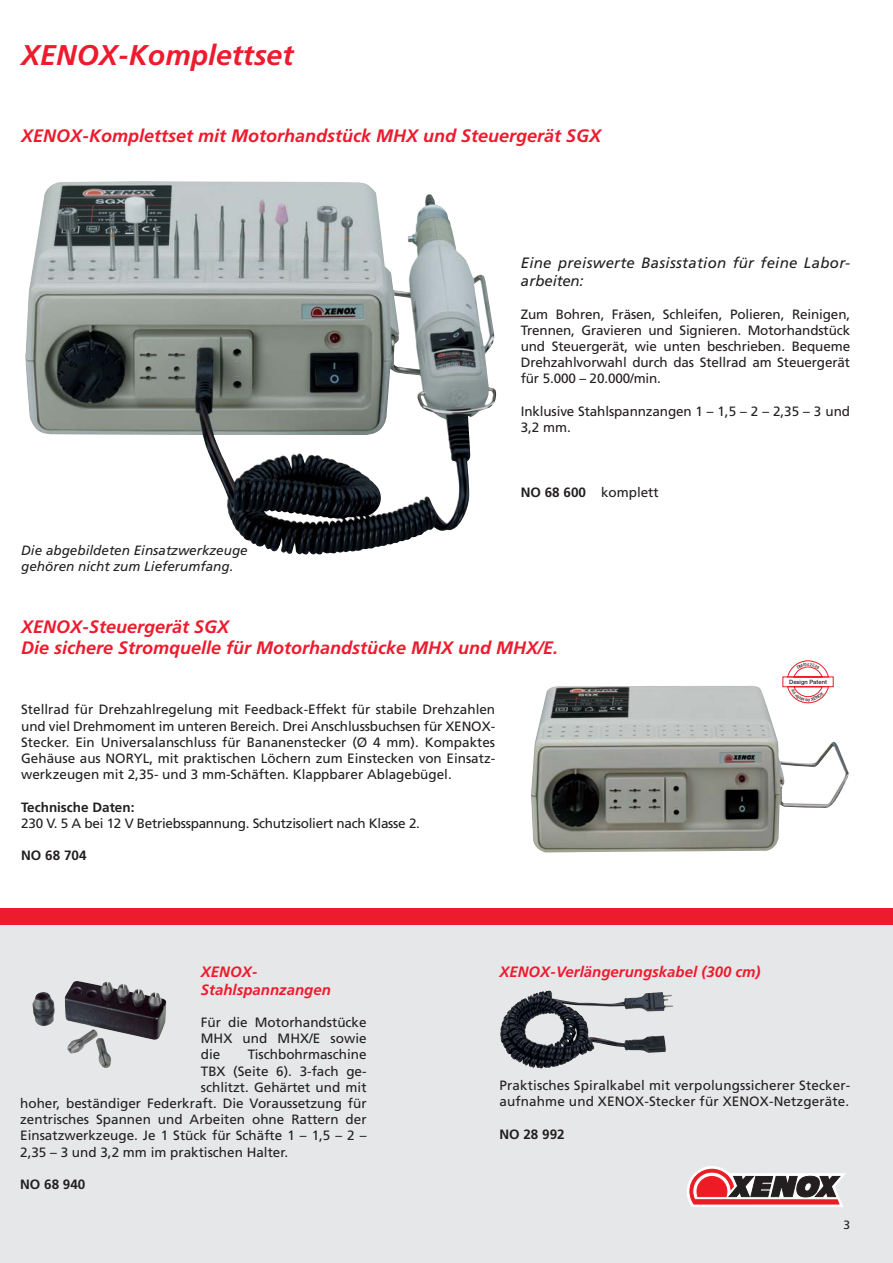
<style>
.page{position:relative;width:893px;height:1263px;background:#fff}
.page>*{position:absolute;margin:0;border:0;box-sizing:border-box;transform-origin:0 0}
.t1{font:italic 700 28.5px "Frutiger";color:#ed1b2e}
.t2{font:italic 700 18px/21.6px "Frutiger";color:#ed1b2e}
.t3{font:italic 700 15px/18px "Frutiger";color:#ed1b2e}
.t4{font:italic 15px/18px "Frutiger";letter-spacing:.02em;color:#231f20}
.t5{font:13.5px/16.2px "Frutiger";color:#231f20;text-align:justify}
.t6{font:italic 13.5px/16.2px "Frutiger";color:#231f20}
.t7{font:13.5px "Frutiger";letter-spacing:-.02em;color:#231f20}
.t8{font:700 13.5px "Frutiger";color:#231f20}
.t9{font:12px "Frutiger";color:#231f20}
.t10{font:500 5.85px "Helvetica Neue LT Std";color:#231f20}
.s1{font-weight:700}
</style>
<div class="page">
<div style="left:0;top:918px;width:893px;height:345px;background:#e6e7e8"></div>
<img style="left:25px;top:182px;width:472px;height:373px">
<img style="left:531px;top:686px;width:317px;height:166px">
<img style="left:32px;top:981px;width:135px;height:87px">
<svg style="left:687px;top:1166px;width:159px;height:41px"></svg>
<div style="left:0;top:908px;width:893px;height:17px;background:#ed1b2e"></div>
<img style="left:500px;top:991px;width:166px;height:78px">
<svg style="left:782px;top:660px;width:52px;height:43px"></svg>
<h1 class="t1" style="left:21px;top:44px;width:274px">XENOX-Komplettset</h1>
<h2 class="t2" style="left:21px;top:126px;width:581px">XENOX-Komplettset mit Motorhandstück MHX und Steuergerät SGX</h2>
<p class="t4" style="left:521px;top:255px;width:331px">Eine preiswerte Basisstation für feine Labor&shy;arbeiten:</p>
<p class="t5" style="left:521px;top:307px;width:331px">Zum Bohren, Fräsen, Schleifen, Polieren, Reinigen, Trennen, Gravieren und Signieren. Motorhandstück und Steuergerät, wie unten beschrieben. Bequeme Drehzahlvorwahl durch das Stellrad am Steuergerät für 5.000 – 20.000/min.</p>
<p class="t5" style="left:521px;top:404px;width:331px">Inklusive Stahlspannzangen 1 – 1,5 – 2 – 2,35 – 3 und<br>3,2 mm.</p>
<p class="t6" style="left:21px;top:543px;width:228px">Die abgebildeten Einsatzwerkzeuge gehören nicht zum Lieferumfang.</p>
<p class="t5" style="left:521px;top:485px;width:140px"><span class="s1">NO 68 600</span> komplett</p>
<h2 class="t2" style="left:21px;top:617px;width:538px">XENOX-Steuergerät SGX<br>Die sichere Stromquelle für Motorhandstücke MHX und MHX/E.</h2>
<p class="t5" style="left:21px;top:703px;width:475px">Stellrad für Drehzahlregelung mit Feedback-Effekt für stabile Drehzahlen und viel Drehmoment im unteren Bereich. Drei Anschlussbuchsen für XENOX-Stecker. Ein Universalanschluss für Bananenstecker (Ø 4 mm). Kompaktes Gehäuse aus NORYL, mit praktischen Löchern zum Einstecken von Einsatz&shy;werkzeugen mit 2,35- und 3 mm-Schäften. Klappbarer Ablagebügel.</p>
<p class="t8" style="left:21px;top:801px;width:115px">Technische Daten:</p>
<p class="t7" style="left:21px;top:818px;width:400px">230 V. 5 A bei 12 V Betriebsspannung. Schutzisoliert nach Klasse 2.</p>
<p class="t8" style="left:21px;top:850px;width:67px">NO 68 704</p>
<p class="t10" style="left:789px;top:678px;width:39px">Design Patent</p>
<p class="t3" style="left:201px;top:964px;width:131px">XENOX-<br>Stahlspannzangen</p>
<p class="t5" style="left:201px;top:1015px;width:167px">Für die Motorhandstücke MHX und MHX/E sowie die</p>
<p class="t5" style="left:248px;top:1048px;width:120px">Tischbohrmaschine</p>
<p class="t5" style="left:201px;top:1064px;width:167px">TBX (Seite 6). 3-fach ge-</p>
<p class="t5" style="left:201px;top:1080px;width:167px">schlitzt. Gehärtet und mit</p>
<p class="t5" style="left:20px;top:1096px;width:348px">hoher, beständiger Federkraft. Die Voraussetzung für</p>
<p class="t5" style="left:20px;top:1112px;width:348px">zentrisches Spannen und Arbeiten ohne Rattern der</p>
<p class="t5" style="left:20px;top:1129px;width:348px">Einsatzwerkzeuge. Je 1 Stück für Schäfte 1 – 1,5 – 2 –</p>
<p class="t5" style="left:20px;top:1145px;width:270px">2,35 – 3 und 3,2 mm im praktischen Halter.</p>
<p class="t8" style="left:20px;top:1179px;width:67px">NO 68 940</p>
<p class="t3" style="left:499px;top:964px;width:263px">XENOX-Verlängerungskabel (300 cm)</p>
<p class="t5" style="left:499px;top:1078px;width:352px">Praktisches Spiralkabel mit verpolungssicherer Stecker&shy;aufnahme und XENOX-Stecker für XENOX-Netzgeräte.</p>
<p class="t8" style="left:499px;top:1129px;width:67px">NO 28 992</p>
<p class="t9" style="left:843px;top:1220px;width:8px">3</p>
</div>
